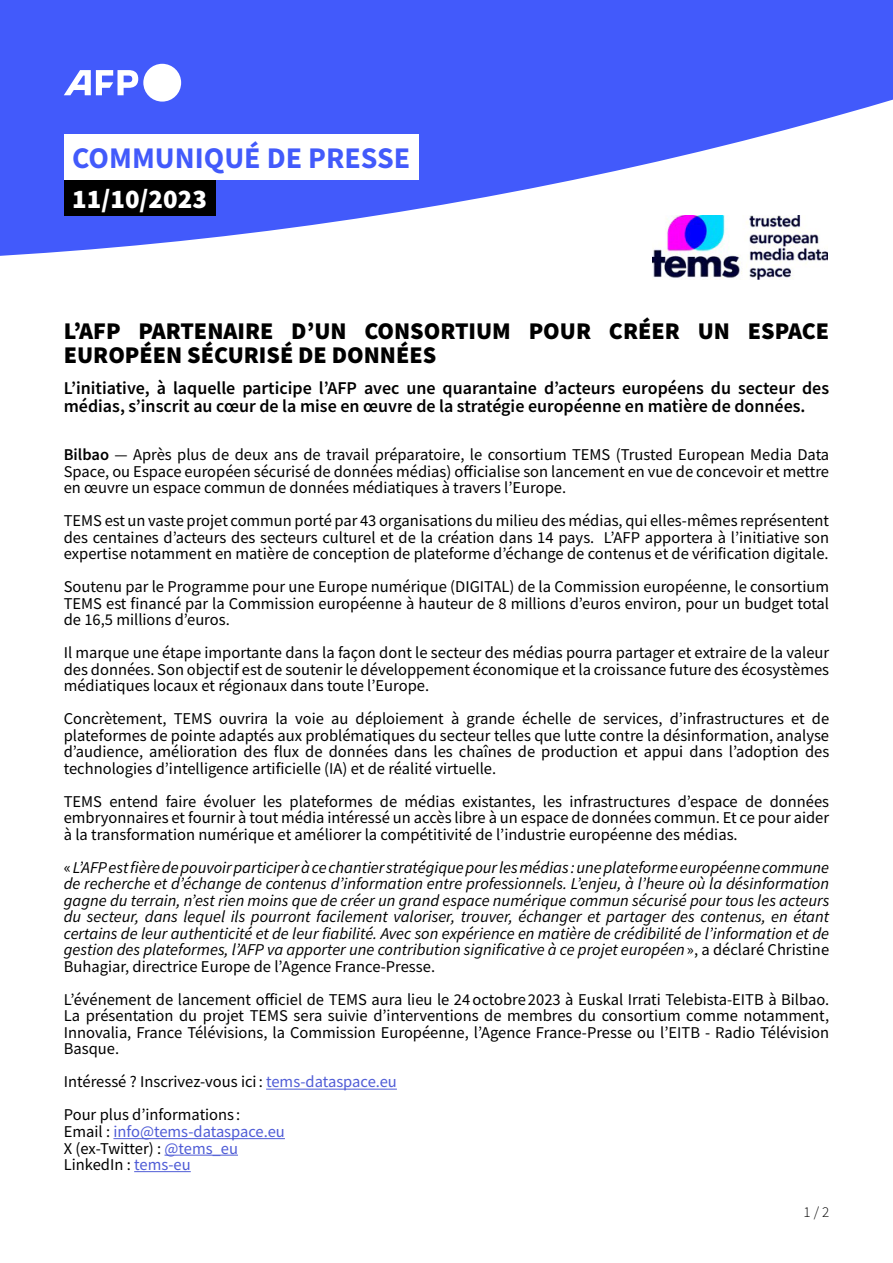
<style>
.page{position:relative;width:893px;height:1263px;background:#fff}
.page>*{position:absolute;margin:0;border:0;box-sizing:border-box;transform-origin:0 0}
.Communiqué{font:700 30px "Source Sans Pro";color:#425afb}
.Date{font:900 27px "Source Sans Pro";color:#fff}
.Titre{font:900 24px/24px "Source Sans Pro";color:#000}
.Titre-2{font:600 18px/18px "Source Sans Pro";color:#000}
.Corps{font:16.5px/16.5px "Source Sans Pro";color:#000;text-align:justify}
.Corps-2{font:italic 16.5px/16.5px "Source Sans Pro";color:#000;text-align:justify}
.Corps-3{font:16.5px "Source Sans Pro";color:#4f5cd6}
.t1{font:300 15px "Source Sans Pro";color:#000}
.s1{font-weight:600}
.s2{font-style:normal}
.s3{color:#4f5cd6}
.s4{color:#000}
</style>
<div class="page">
<hr style="left:266px;top:1089px;width:131px;height:1px;background:#4f5cd6">
<hr style="left:113px;top:1138px;width:172px;height:1px;background:#4f5cd6">
<hr style="left:164px;top:1155px;width:74px;height:1px;background:#4f5cd6">
<hr style="left:134px;top:1171px;width:57px;height:1px;background:#4f5cd6">
<svg style="left:0;top:0;width:893px;height:256px;fill:#425afb"></svg>
<div style="left:64px;top:180px;width:151px;height:36px;background:#000"></div>
<div style="left:64px;top:134px;width:355px;height:46px;background:#fff"></div>
<svg style="left:64px;top:64px;width:117px;height:38px"></svg>
<img style="left:652px;top:215px;width:176px;height:64px">
<p class="Communiqué" style="left:72px;top:138px;width:339px">COMMUNIQUÉ DE PRESSE</p>
<p class="Date" style="left:72px;top:180px;width:136px">11/10/2023</p>
<p class="Titre" style="left:64px;top:318px;width:767px">L’AFP PARTENAIRE D’UN CONSORTIUM POUR CRÉER UN ESPACE<br>EUROPÉEN SÉCURISÉ DE DONNÉES</p>
<p class="Titre-2" style="left:64px;top:379px;width:767px">L’initiative, à laquelle participe l’AFP avec une quarantaine d’acteurs européens du secteur des médias, s’inscrit au cœur de la mise en œuvre de la stratégie européenne en matière de données.</p>
<p class="Corps" style="left:64px;top:447px;width:767px"><span class="s1">Bilbao</span> — Après plus de deux ans de travail préparatoire, le consortium TEMS (Trusted European Media Data Space, ou Espace européen sécurisé de données médias) officialise son lancement en vue de concevoir et mettre en œuvre un espace commun de données médiatiques à travers l’Europe.</p>
<p class="Corps" style="left:64px;top:513px;width:767px">TEMS est un vaste projet commun porté par 43 organisations du milieu des médias, qui elles-mêmes représentent des centaines d’acteurs des secteurs culturel et de la création dans 14 pays. L’AFP apportera à l’initiative son expertise notamment en matière de conception de plateforme d’échange de contenus et de vérification digitale.</p>
<p class="Corps" style="left:64px;top:579px;width:767px">Soutenu par le Programme pour une Europe numérique (DIGITAL) de la Commission européenne, le consortium TEMS est financé par la Commission européenne à hauteur de 8 millions d’euros environ, pour un budget total de 16,5 millions d’euros.</p>
<p class="Corps" style="left:64px;top:645px;width:767px">Il marque une étape importante dans la façon dont le secteur des médias pourra partager et extraire de la valeur des données. Son objectif est de soutenir le développement économique et la croissance future des écosystèmes médiatiques locaux et régionaux dans toute l’Europe.</p>
<p class="Corps" style="left:64px;top:711px;width:767px">Concrètement, TEMS ouvrira la voie au déploiement à grande échelle de services, d’infrastructures et de plateformes de pointe adaptés aux problématiques du secteur telles que lutte contre la désinformation, analyse d’audience, amélioration des flux de données dans les chaînes de production et appui dans l’adoption des technologies d’intelligence artificielle (IA) et de réalité virtuelle.</p>
<p class="Corps" style="left:64px;top:793px;width:767px">TEMS entend faire évoluer les plateformes de médias existantes, les infrastructures d’espace de données embryonnaires et fournir à tout média intéressé un accès libre à un espace de données commun. Et ce pour aider à la transformation numérique et améliorer la compétitivité de l’industrie européenne des médias.</p>
<p class="Corps-2" style="left:64px;top:859px;width:767px"><span class="s2">«</span> L’AFP est fière de pouvoir participer à ce chantier stratégique pour les médias : une plateforme européenne commune de recherche et d’échange de contenus d’information entre professionnels. L’enjeu, à l’heure où la désinformation gagne du terrain, n’est rien moins que de créer un grand espace numérique commun sécurisé pour tous les acteurs du secteur, dans lequel ils pourront facilement valoriser, trouver, échanger et partager des contenus, en étant certains de leur authenticité et de leur fiabilité. Avec son expérience en matière de crédibilité de l’information et de gestion des plateformes, l’AFP va apporter une contribution significative à ce projet européen <span class="s2">», a déclaré Christine Buhagiar, directrice Europe de l’Agence France-Presse.</span></p>
<p class="Corps" style="left:64px;top:991px;width:767px">L’événement de lancement officiel de TEMS aura lieu le 24 octobre 2023 à Euskal Irrati Telebista-EITB à Bilbao.<br>La présentation du projet TEMS sera suivie d’interventions de membres du consortium comme notamment, Innovalia, France Télévisions, la Commission Européenne, l’Agence France-Presse ou l’EITB - Radio Télévision Basque.</p>
<p class="Corps" style="left:64px;top:1074px;width:335px">Intéressé ? Inscrivez-vous ici : <span class="s3">tems-dataspace.eu</span></p>
<p class="Corps" style="left:64px;top:1107px;width:178px">Pour plus d’informations :</p>
<p class="Corps-3" style="left:64px;top:1121px;width:223px"><span class="s4">Email :</span> info@tems-dataspace.eu</p>
<p class="Corps" style="left:64px;top:1140px;width:176px">X (ex-Twitter) : <span class="s3">@tems_eu</span></p>
<p class="Corps" style="left:64px;top:1156px;width:128px">LinkedIn : <span class="s3">tems-eu</span></p>
<p class="t1" style="left:803px;top:1203px;width:27px">1 / 2</p>
</div>
